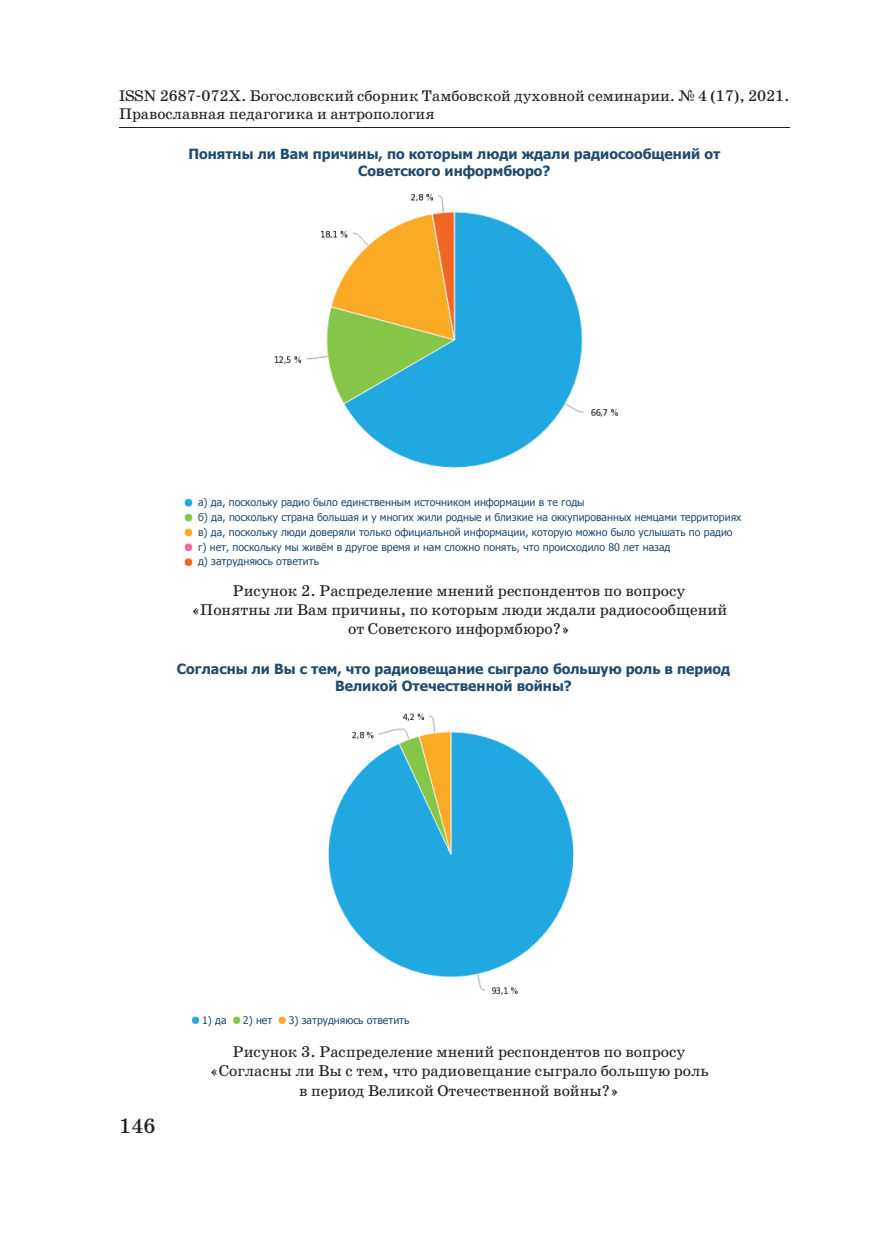
<style>
.page{position:relative;width:869px;height:1241px;background:#fff}
.page>*{position:absolute;margin:0;border:0;box-sizing:border-box;transform-origin:0 0}
.t1{font:21px "School Book AC";color:#231f20}
.t2{font:15.75px/19.2px "School Book AC";color:#231f20;text-align:center}
.t3{font:15.58px/17.5px "School Book AC";color:#231f20}
.t4{font:700 14px/17.5px "Tahoma";color:#214b6e;text-align:center}
.t5{font:10.5px/14.9px "Tahoma";color:#214b6e}
</style>
<div class="page">
<hr style="left:119px;top:127px;width:670px;height:1px;background:#231f20">
<img style="left:184px;top:194px;width:434px;height:372px">
<div style="left:457px;top:189px;width:77px;height:13px;background:#fff"></div>
<div style="left:194px;top:493px;width:540px;height:78px;background:#fff"></div>
<img style="left:192px;top:713px;width:382px;height:311px">
<div style="left:202px;top:1013px;width:25px;height:17px;background:#fff"></div>
<div style="left:243px;top:1013px;width:32px;height:17px;background:#fff"></div>
<div style="left:288px;top:1013px;width:122px;height:17px;background:#fff"></div>
<h3 class="t3" style="left:119px;top:89px;width:671px">ISSN 2687-072Х. Богословский сборник Тамбовской духовной семинарии. № 4 (17), 2021.<br>Православная педагогика и антропология</h3>
<h3 class="t4" style="left:188px;top:144px;width:533px">Понятны ли Вам причины, по которым люди ждали радиосообщений от<br>Советского информбюро?</h3>
<p class="t5" style="left:198px;top:494px;width:544px">а) да, поскольку радио было единственным источником информации в те годы<br>б) да, поскольку страна большая и у многих жили родные и близкие на оккупированных немцами территориях в) да, поскольку люди доверяли только официальной информации, которую можно было услышать по радио г) нет, поскольку мы живём в другое время и нам сложно понять, что происходило 80 лет назад<br>д) затрудняюсь ответить</p>
<h2 class="t2" style="left:191px;top:581px;width:537px">Рисунок 2. Распределение мнений респондентов по вопросу<br>«Понятны ли Вам причины, по которым люди ждали радиосообщений от Советского информбюро?»</h2>
<h3 class="t4" style="left:177px;top:659px;width:554px">Согласны ли Вы с тем, что радиовещание сыграло большую роль в период<br>Великой Отечественной войны?</h3>
<p class="t5" style="left:202px;top:1011px;width:26px">1) да</p>
<p class="t5" style="left:243px;top:1011px;width:31px">2) нет</p>
<p class="t5" style="left:289px;top:1011px;width:122px">3) затрудняюсь ответить</p>
<h1 class="t1" style="left:119px;top:1118px;width:38px">146</h1>
<h2 class="t2" style="left:209px;top:1043px;width:500px">Рисунок 3. Распределение мнений респондентов по вопросу «Согласны ли Вы с тем, что радиовещание сыграло большую роль в период Великой Отечественной войны?»</h2>
</div>
